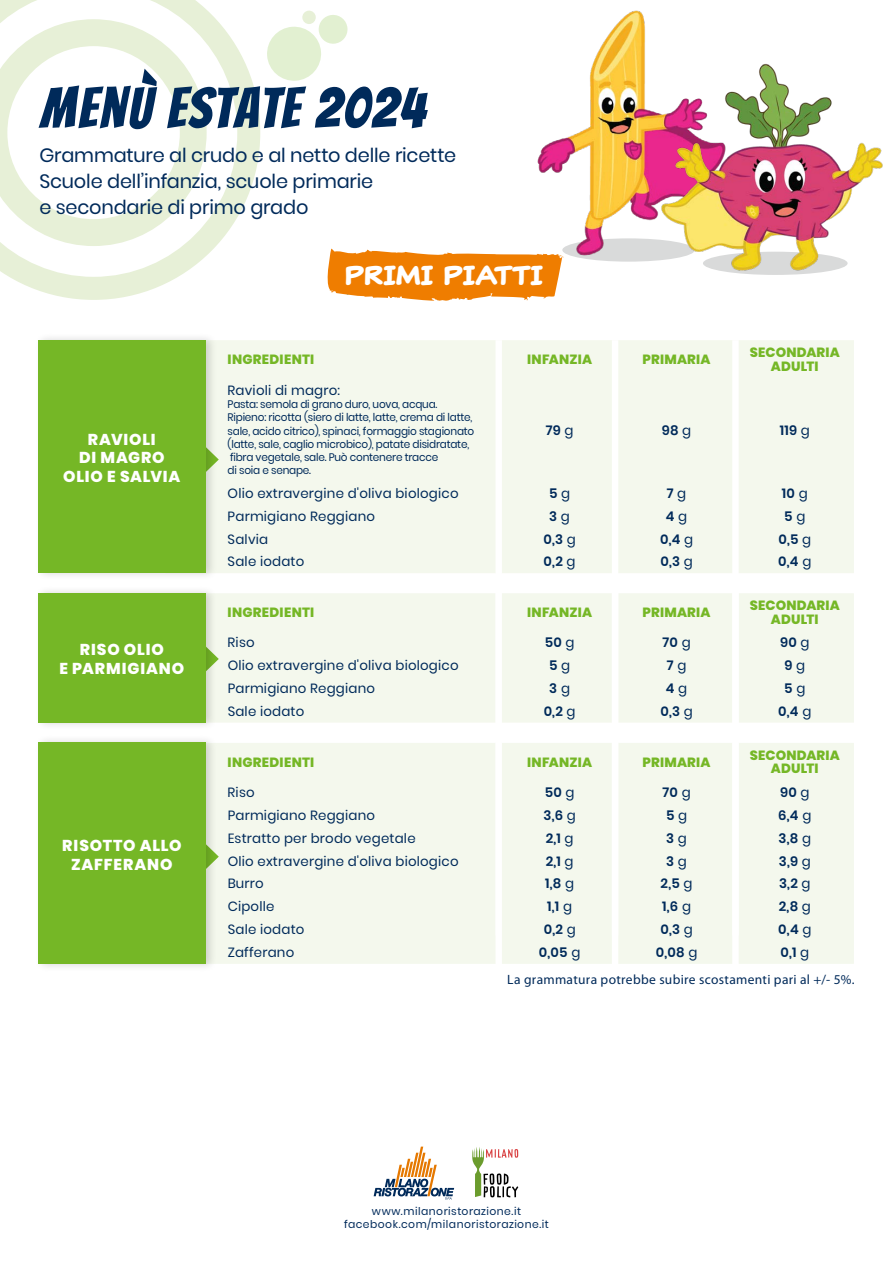
<style>
.page{position:relative;width:893px;height:1263px;background:#fff}
.page>*{position:absolute;margin:0;border:0;box-sizing:border-box;transform-origin:0 0}
.t1{font:56.7px "Bangers";letter-spacing:.025em;color:#002a5a}
.t2{font:700 27px "Classic Comic";color:#fff}
.t3{font:19.35px/26.2px "Poppins";letter-spacing:-.01em;color:#002a5a}
.t4{font:800 15.75px/18.9px "Poppins";letter-spacing:.05em;color:#fff;text-align:center}
.t5{font:13.5px "Myriad Pro";letter-spacing:.02em;color:#002a5a}
.t6{font:13.35px "Poppins";letter-spacing:.015em;color:#002a5a}
.t7{font:600 13.35px "Poppins";letter-spacing:.015em;color:#002a5a}
.t8{font:800 13.35px/13.4px "Poppins";letter-spacing:.015em;color:#75b726;text-align:center}
.t9{font:10.95px/13px "Poppins";letter-spacing:-.02em;color:#002a5a;scale:.96 1}
.t10{font:10.8px/12.9px "Poppins";letter-spacing:.045em;color:#002a5a;text-align:center}
.s1{font-weight:400}
</style>
<div class="page">
<svg style="left:0;top:0;width:260px;height:300px"></svg>
<svg style="left:267px;top:15px;width:81px;height:66px"></svg>
<div style="left:302px;top:10px;width:14px;height:14px;background:#e7f0d7;border-radius:50%"></div>
<svg style="left:374px;top:1146px;width:80px;height:54px"></svg>
<svg style="left:472px;top:1147px;width:46px;height:50px"></svg>
<svg style="left:327px;top:249px;width:231px;height:52px;background:#f19229"></svg>
<img style="left:495px;top:10px;width:150px;height:271px">
<img style="left:603px;top:62px;width:280px;height:219px">
<div style="left:218px;top:593px;width:636px;height:130px;background:#f4f8ed"></div>
<svg style="left:218px;top:643px;width:1px;height:32px"></svg>
<div style="left:34px;top:585px;width:184px;height:146px;background:#000;opacity:.16"></div>
<div style="left:38px;top:593px;width:167px;height:130px;background:#75b726"></div>
<div style="left:218px;top:743px;width:636px;height:221px;background:#f4f8ed"></div>
<svg style="left:218px;top:841px;width:1px;height:32px"></svg>
<div style="left:34px;top:735px;width:184px;height:237px;background:#000;opacity:.16"></div>
<div style="left:38px;top:743px;width:167px;height:221px;background:#75b726"></div>
<div style="left:218px;top:340px;width:636px;height:233px;background:#f4f8ed"></div>
<svg style="left:218px;top:444px;width:1px;height:31px"></svg>
<div style="left:34px;top:332px;width:184px;height:249px;background:#000;opacity:.16"></div>
<div style="left:38px;top:340px;width:167px;height:233px;background:#75b726"></div>
<div style="left:612px;top:340px;width:6px;height:765px;background:#fff"></div>
<div style="left:495px;top:340px;width:7px;height:765px;background:#fff"></div>
<div style="left:732px;top:340px;width:7px;height:765px;background:#fff"></div>
<h1 class="t1" style="left:40px;top:75px;width:387px">Menù ESTATE 2024</h1>
<h3 class="t3" style="left:39px;top:142px;width:418px">Grammature al crudo e al netto delle ricette<br>Scuole dell’infanzia, scuole primarie<br>e secondarie di primo grado</h3>
<p class="t4" style="left:63px;top:430px;width:119px">RAVIOLI<br>DI MAGRO<br>OLIO E SALVIA</p>
<p class="t4" style="left:59px;top:640px;width:126px">RISO OLIO<br>E PARMIGIANO</p>
<p class="t4" style="left:62px;top:836px;width:121px">RISOTTO ALLO<br>ZAFFERANO</p>
<h2 class="t2" style="left:345px;top:258px;width:200px">PRIMI PIATTI</h2>
<p class="t8" style="left:228px;top:353px;width:88px">INGREDIENTI</p>
<p class="t8" style="left:527px;top:353px;width:67px">INFANZIA</p>
<p class="t8" style="left:643px;top:353px;width:69px">PRIMARIA</p>
<p class="t8" style="left:750px;top:346px;width:92px">SECONDARIA<br>ADULTI</p>
<p class="t6" style="left:228px;top:383px;width:114px">Ravioli di magro:</p>
<p class="t9" style="left:228px;top:398px;width:258px">Pasta: semola di grano duro, uova, acqua.<br>Ripieno: ricotta (siero di latte, latte, crema di latte, sale, acido citrico), spinaci, formaggio stagionato (latte, sale, caglio microbico), patate disidratate, fibra vegetale, sale. Può contenere tracce<br>di soia e senape.</p>
<p class="t7" style="left:546px;top:422px;width:29px">79 <span class="s1">g</span></p>
<p class="t7" style="left:662px;top:422px;width:31px">98 <span class="s1">g</span></p>
<p class="t7" style="left:780px;top:422px;width:31px">119 <span class="s1">g</span></p>
<p class="t6" style="left:228px;top:485px;width:232px">Olio extravergine d'oliva biologico</p>
<p class="t7" style="left:549px;top:485px;width:23px">5 <span class="s1">g</span></p>
<p class="t7" style="left:667px;top:485px;width:21px">7 <span class="s1">g</span></p>
<p class="t7" style="left:782px;top:485px;width:27px">10 <span class="s1">g</span></p>
<p class="t6" style="left:228px;top:508px;width:149px">Parmigiano Reggiano</p>
<p class="t7" style="left:549px;top:508px;width:22px">3 <span class="s1">g</span></p>
<p class="t7" style="left:666px;top:508px;width:23px">4 <span class="s1">g</span></p>
<p class="t7" style="left:784px;top:508px;width:23px">5 <span class="s1">g</span></p>
<p class="t6" style="left:228px;top:531px;width:42px">Salvia</p>
<p class="t7" style="left:543px;top:531px;width:34px">0,3 <span class="s1">g</span></p>
<p class="t7" style="left:660px;top:531px;width:35px">0,4 <span class="s1">g</span></p>
<p class="t7" style="left:778px;top:531px;width:34px">0,5 <span class="s1">g</span></p>
<p class="t6" style="left:228px;top:554px;width:78px">Sale iodato</p>
<p class="t7" style="left:544px;top:554px;width:33px">0,2 <span class="s1">g</span></p>
<p class="t7" style="left:660px;top:554px;width:34px">0,3 <span class="s1">g</span></p>
<p class="t7" style="left:778px;top:554px;width:35px">0,4 <span class="s1">g</span></p>
<p class="t8" style="left:228px;top:606px;width:88px">INGREDIENTI</p>
<p class="t8" style="left:527px;top:606px;width:67px">INFANZIA</p>
<p class="t8" style="left:643px;top:606px;width:69px">PRIMARIA</p>
<p class="t8" style="left:750px;top:599px;width:92px">SECONDARIA<br>ADULTI</p>
<p class="t6" style="left:228px;top:635px;width:29px">Riso</p>
<p class="t7" style="left:545px;top:635px;width:31px">50 <span class="s1">g</span></p>
<p class="t7" style="left:662px;top:635px;width:30px">70 <span class="s1">g</span></p>
<p class="t7" style="left:780px;top:635px;width:31px">90 <span class="s1">g</span></p>
<p class="t6" style="left:228px;top:658px;width:232px">Olio extravergine d'oliva biologico</p>
<p class="t7" style="left:549px;top:658px;width:23px">5 <span class="s1">g</span></p>
<p class="t7" style="left:667px;top:658px;width:21px">7 <span class="s1">g</span></p>
<p class="t7" style="left:784px;top:658px;width:22px">9 <span class="s1">g</span></p>
<p class="t6" style="left:228px;top:681px;width:149px">Parmigiano Reggiano</p>
<p class="t7" style="left:549px;top:681px;width:22px">3 <span class="s1">g</span></p>
<p class="t7" style="left:666px;top:681px;width:23px">4 <span class="s1">g</span></p>
<p class="t7" style="left:784px;top:681px;width:23px">5 <span class="s1">g</span></p>
<p class="t6" style="left:228px;top:703px;width:78px">Sale iodato</p>
<p class="t7" style="left:544px;top:703px;width:33px">0,2 <span class="s1">g</span></p>
<p class="t7" style="left:660px;top:703px;width:34px">0,3 <span class="s1">g</span></p>
<p class="t7" style="left:778px;top:703px;width:35px">0,4 <span class="s1">g</span></p>
<p class="t8" style="left:228px;top:755px;width:88px">INGREDIENTI</p>
<p class="t8" style="left:527px;top:755px;width:67px">INFANZIA</p>
<p class="t8" style="left:643px;top:755px;width:69px">PRIMARIA</p>
<p class="t8" style="left:750px;top:749px;width:92px">SECONDARIA<br>ADULTI</p>
<p class="t6" style="left:228px;top:784px;width:29px">Riso</p>
<p class="t7" style="left:545px;top:784px;width:31px">50 <span class="s1">g</span></p>
<p class="t7" style="left:662px;top:784px;width:30px">70 <span class="s1">g</span></p>
<p class="t7" style="left:780px;top:784px;width:31px">90 <span class="s1">g</span></p>
<p class="t6" style="left:228px;top:807px;width:149px">Parmigiano Reggiano</p>
<p class="t7" style="left:543px;top:807px;width:34px">3,6 <span class="s1">g</span></p>
<p class="t7" style="left:666px;top:807px;width:23px">5 <span class="s1">g</span></p>
<p class="t7" style="left:778px;top:807px;width:35px">6,4 <span class="s1">g</span></p>
<p class="t6" style="left:228px;top:830px;width:189px">Estratto per brodo vegetale</p>
<p class="t7" style="left:546px;top:830px;width:29px">2,1 <span class="s1">g</span></p>
<p class="t7" style="left:666px;top:830px;width:22px">3 <span class="s1">g</span></p>
<p class="t7" style="left:779px;top:830px;width:34px">3,8 <span class="s1">g</span></p>
<p class="t6" style="left:228px;top:853px;width:232px">Olio extravergine d'oliva biologico</p>
<p class="t7" style="left:546px;top:853px;width:29px">2,1 <span class="s1">g</span></p>
<p class="t7" style="left:666px;top:853px;width:22px">3 <span class="s1">g</span></p>
<p class="t7" style="left:779px;top:853px;width:34px">3,9 <span class="s1">g</span></p>
<p class="t6" style="left:228px;top:876px;width:38px">Burro</p>
<p class="t7" style="left:545px;top:876px;width:30px">1,8 <span class="s1">g</span></p>
<p class="t7" style="left:661px;top:876px;width:33px">2,5 <span class="s1">g</span></p>
<p class="t7" style="left:779px;top:876px;width:33px">3,2 <span class="s1">g</span></p>
<p class="t6" style="left:228px;top:899px;width:48px">Cipolle</p>
<p class="t7" style="left:547px;top:899px;width:26px">1,1 <span class="s1">g</span></p>
<p class="t7" style="left:662px;top:899px;width:30px">1,6 <span class="s1">g</span></p>
<p class="t7" style="left:779px;top:899px;width:34px">2,8 <span class="s1">g</span></p>
<p class="t6" style="left:228px;top:922px;width:78px">Sale iodato</p>
<p class="t7" style="left:544px;top:922px;width:33px">0,2 <span class="s1">g</span></p>
<p class="t7" style="left:660px;top:922px;width:34px">0,3 <span class="s1">g</span></p>
<p class="t7" style="left:778px;top:922px;width:35px">0,4 <span class="s1">g</span></p>
<p class="t6" style="left:228px;top:945px;width:68px">Zafferano</p>
<p class="t7" style="left:539px;top:945px;width:43px">0,05 <span class="s1">g</span></p>
<p class="t7" style="left:656px;top:945px;width:43px">0,08 <span class="s1">g</span></p>
<p class="t7" style="left:780px;top:945px;width:30px">0,1 <span class="s1">g</span></p>
<p class="t5" style="left:507px;top:972px;width:349px">La grammatura potrebbe subire scostamenti pari al +/- 5%.</p>
<p class="t10" style="left:344px;top:1205px;width:206px">www.milanoristorazione.it facebook.com/milanoristorazione.it</p>
</div>
